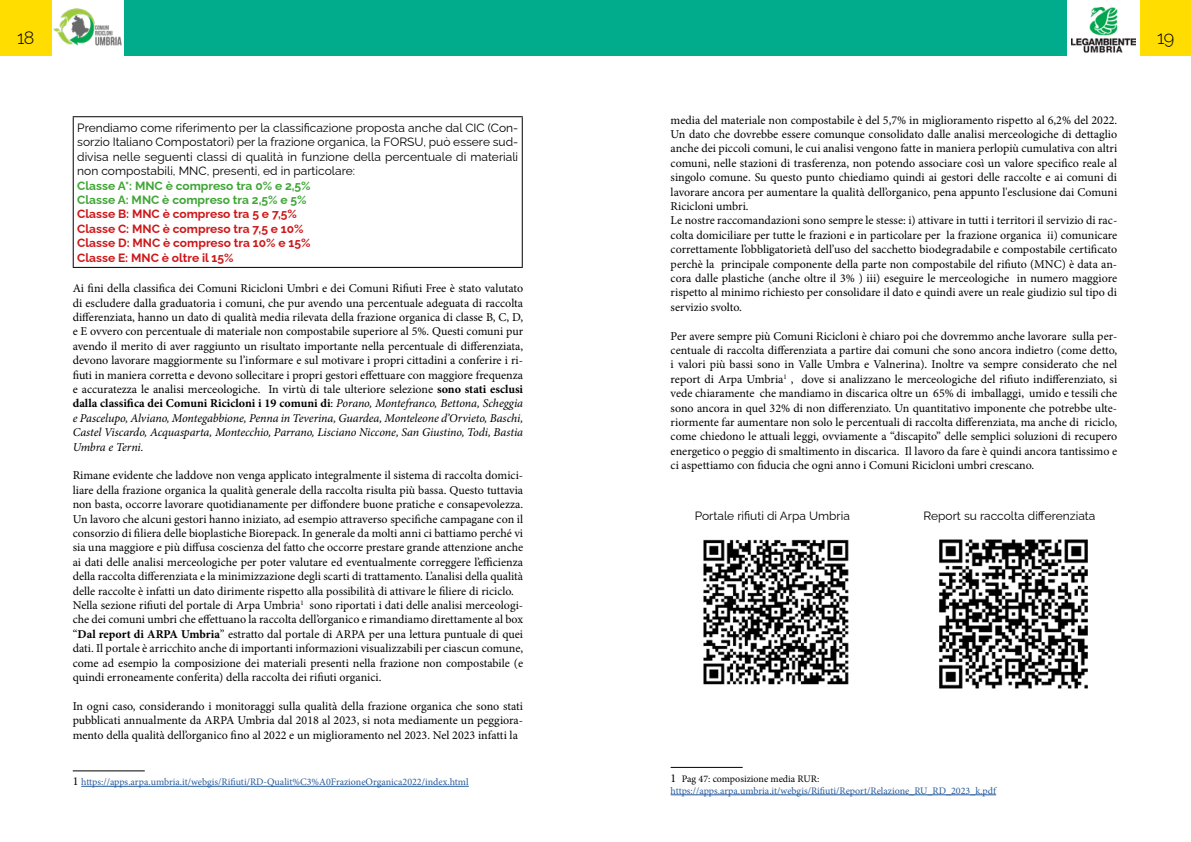
<style>
.page{position:relative;width:1191px;height:842px;background:#fff}
.page>*{position:absolute;margin:0;border:0;box-sizing:border-box;transform-origin:0 0}
.t1{font:300 18px "Raleway";color:#000}
.t2{font:12px/14.4px "Minion Pro";color:#000;text-align:justify}
.t3{font:12px/14.4px "Raleway";color:#000;text-align:justify}
.t4{font:700 12px/14.4px "Raleway";color:#cd1719}
.t5{font:700 12px/14.4px "Raleway";color:#3fa535}
.t6{font:10px/12px "Minion Pro";color:#275b9b}
.s1{font-weight:700}
.s2{font-style:italic}
.s3{font-size:12px;color:#000}
.s4{color:#000}
</style>
<div class="page">
<div style="left:124px;top:0;width:472px;height:56px;background:#00ac8b"></div>
<div style="left:0;top:0;width:51px;height:56px;background:#fd0"></div>
<div style="left:596px;top:0;width:471px;height:56px;background:#00ac8b"></div>
<div style="left:1140px;top:0;width:51px;height:56px;background:#fd0"></div>
<img style="left:1071px;top:7px;width:64px;height:46px">
<img style="left:53px;top:8px;width:69px;height:38px">
<hr style="left:73px;top:116px;width:450px;height:1px;background:#000">
<hr style="left:73px;top:117px;width:1px;height:150px;background:#000">
<hr style="left:522px;top:117px;width:1px;height:150px;background:#000">
<hr style="left:73px;top:267px;width:450px;height:1px;background:#000">
<hr style="left:73px;top:770px;width:72px;height:1px;background:#000">
<hr style="left:81px;top:786px;width:388px;height:1px;background:#275b9b">
<img style="left:703px;top:539px;width:146px;height:146px">
<img style="left:939px;top:539px;width:149px;height:150px">
<hr style="left:670px;top:767px;width:72px;height:1px;background:#000">
<hr style="left:670px;top:794px;width:326px;height:1px;background:#275b9b">
<h1 class="t1" style="left:17px;top:24px;width:19px">18</h1>
<h1 class="t1" style="left:1157px;top:24px;width:18px">19</h1>
<p class="t3" style="left:77px;top:119px;width:442px">Prendiamo come riferimento per la classificazione proposta anche dal CIC (Con&shy;sorzio Italiano Compostatori) per la frazione organica, la FORSU, può essere sud&shy;divisa nelle seguenti classi di qualità in funzione della percentuale di materiali non compostabili, MNC, presenti, ed in particolare:</p>
<p class="t5" style="left:77px;top:177px;width:235px">Classe A*: MNC è compreso tra 0% e 2,5%<br>Classe A: MNC è compreso tra 2,5% e 5%</p>
<p class="t4" style="left:77px;top:206px;width:235px">Classe B: MNC è compreso tra 5 e 7,5%<br>Classe C: MNC è compreso tra 7,5 e 10%<br>Classe D: MNC è compreso tra 10% e 15%<br>Classe E: MNC è oltre il 15%</p>
<p class="t2" style="left:73px;top:281px;width:452px">Ai fini della classifica dei Comuni Ricicloni Umbri e dei Comuni Rifiuti Free è stato valutato di escludere dalla graduatoria i comuni, che pur avendo una percentuale adeguata di raccolta differenziata, hanno un dato di qualità media rilevata della frazione organica di classe B, C, D, e E ovvero con percentuale di materiale non compostabile superiore al 5%. Questi comuni pur avendo il merito di aver raggiunto un risultato importante nella percentuale di differenziata, devono lavorare maggiormente su l’informare e sul motivare i propri cittadini a conferire i ri&shy;fiuti in maniera corretta e devono sollecitare i propri gestori effettuare con maggiore frequenza e accuratezza le analisi merceologiche. In virtù di tale ulteriore selezione <span class="s1">sono stati esclusi dalla classifica dei Comuni Ricicloni i 19 comuni di</span>: <span class="s2">Porano, Montefranco, Bettona, Scheggia e Pascelupo, Alviano, Montegabbione, Penna in Teverina, Guardea, Monteleone d’Orvieto, Baschi, Castel Viscardo, Acquasparta, Montecchio, Parrano, Lisciano Niccone, San Giustino, Todi, Bastia Umbra e Terni.</span></p>
<p class="t2" style="left:73px;top:468px;width:452px;text-align:left">Rimane evidente che laddove non venga applicato integralmente il sistema di raccolta domici&shy;liare della frazione organica la qualità generale della raccolta risulta più bassa. Questo tuttavia non basta, occorre lavorare quotidianamente per diffondere buone pratiche e consapevolezza.<br>Un lavoro che alcuni gestori hanno iniziato, ad esempio attraverso specifiche campagane con il consorzio di filiera delle bioplastiche Biorepack. In generale da molti anni ci battiamo perché vi sia una maggiore e più diffusa coscienza del fatto che occorre prestare grande attenzione anche ai dati delle analisi merceologiche per poter valutare ed eventualmente correggere l’efficienza della raccolta differenziata e la minimizzazione degli scarti di trattamento. L’analisi della qualità delle raccolte è infatti un dato dirimente rispetto alla possibilità di attivare le filiere di riciclo.<br>Nella sezione rifiuti del portale di Arpa Umbria<sup>1</sup> sono riportati i dati delle analisi merceologi&shy;che dei comuni umbri che effettuano la raccolta dell’organico e rimandiamo direttamente al box “<span class="s1">Dal report di ARPA Umbria</span>” estratto dal portale di ARPA per una lettura puntuale di quei dati. Il portale è arricchito anche di importanti informazioni visualizzabili per ciascun comune, come ad esempio la composizione dei materiali presenti nella frazione non compostabile (e quindi erroneamente conferita) della raccolta dei rifiuti organici.</p>
<p class="t2" style="left:73px;top:699px;width:452px">In ogni caso, considerando i monitoraggi sulla qualità della frazione organica che sono stati pubblicati annualmente da ARPA Umbria dal 2018 al 2023, si nota mediamente un peggiora&shy;mento della qualità dell’organico fino al 2022 e un miglioramento nel 2023. Nel 2023 infatti la</p>
<p class="t6" style="left:73px;top:776px;width:397px"><span class="s3">1</span> https://apps.arpa.umbria.it/webgis/Rifiuti/RD-Qualit%C3%A0FrazioneOrganica2022/index.html</p>
<p class="t2" style="left:670px;top:113px;width:448px;text-align:left">media del materiale non compostabile è del 5,7% in miglioramento rispetto al 6,2% del 2022.<br>Un dato che dovrebbe essere comunque consolidato dalle analisi merceologiche di dettaglio anche dei piccoli comuni, le cui analisi vengono fatte in maniera perlopiù cumulativa con altri comuni, nelle stazioni di trasferenza, non potendo associare così un valore specifico reale al singolo comune. Su questo punto chiediamo quindi ai gestori delle raccolte e ai comuni di lavorare ancora per aumentare la qualità dell’organico, pena appunto l'esclusione dai Comuni Ricicloni umbri.<br>Le nostre raccomandazioni sono sempre le stesse: i) attivare in tutti i territori il servizio di rac&shy;colta domiciliare per tutte le frazioni e in particolare per la frazione organica ii) comunicare correttamente l’obbligatorietà dell’uso del sacchetto biodegradabile e compostabile certificato perchè la principale componente della parte non compostabile del rifiuto (MNC) è data an&shy;cora dalle plastiche (anche oltre il 3% ) iii) eseguire le merceologiche in numero maggiore rispetto al minimo richiesto per consolidare il dato e quindi avere un reale giudizio sul tipo di servizio svolto.</p>
<p class="t2" style="left:670px;top:329px;width:448px">Per avere sempre più Comuni Ricicloni è chiaro poi che dovremmo anche lavorare sulla per&shy;centuale di raccolta differenziata a partire dai comuni che sono ancora indietro (come detto, i valori più bassi sono in Valle Umbra e Valnerina). Inoltre va sempre considerato che nel report di Arpa Umbria<sup>1</sup> , dove si analizzano le merceologiche del rifiuto indifferenziato, si vede chiaramente che mandiamo in discarica oltre un 65% di imballaggi, umido e tessili che sono ancora in quel 32% di non differenziato. Un quantitativo imponente che potrebbe ulte&shy;riormente far aumentare non solo le percentuali di raccolta differenziata, ma anche di riciclo, come chiedono le attuali leggi, ovviamente a “discapito” delle semplici soluzioni di recupero energetico o peggio di smaltimento in discarica. Il lavoro da fare è quindi ancora tantissimo e ci aspettiamo con fiducia che ogni anno i Comuni Ricicloni umbri crescano.</p>
<p class="t3" style="left:694px;top:507px;width:157px">Portale rifiuti di Arpa Umbria</p>
<p class="t3" style="left:923px;top:507px;width:173px">Report su raccolta differenziata</p>
<p class="t6" style="left:670px;top:773px;width:327px"><span class="s3">1</span> <span class="s4">Pag 47: composizione media RUR: </span>https://apps.arpa.umbria.it/webgis/Rifiuti/Report/Relazione_RU_RD_2023_k.pdf</p>
</div>
